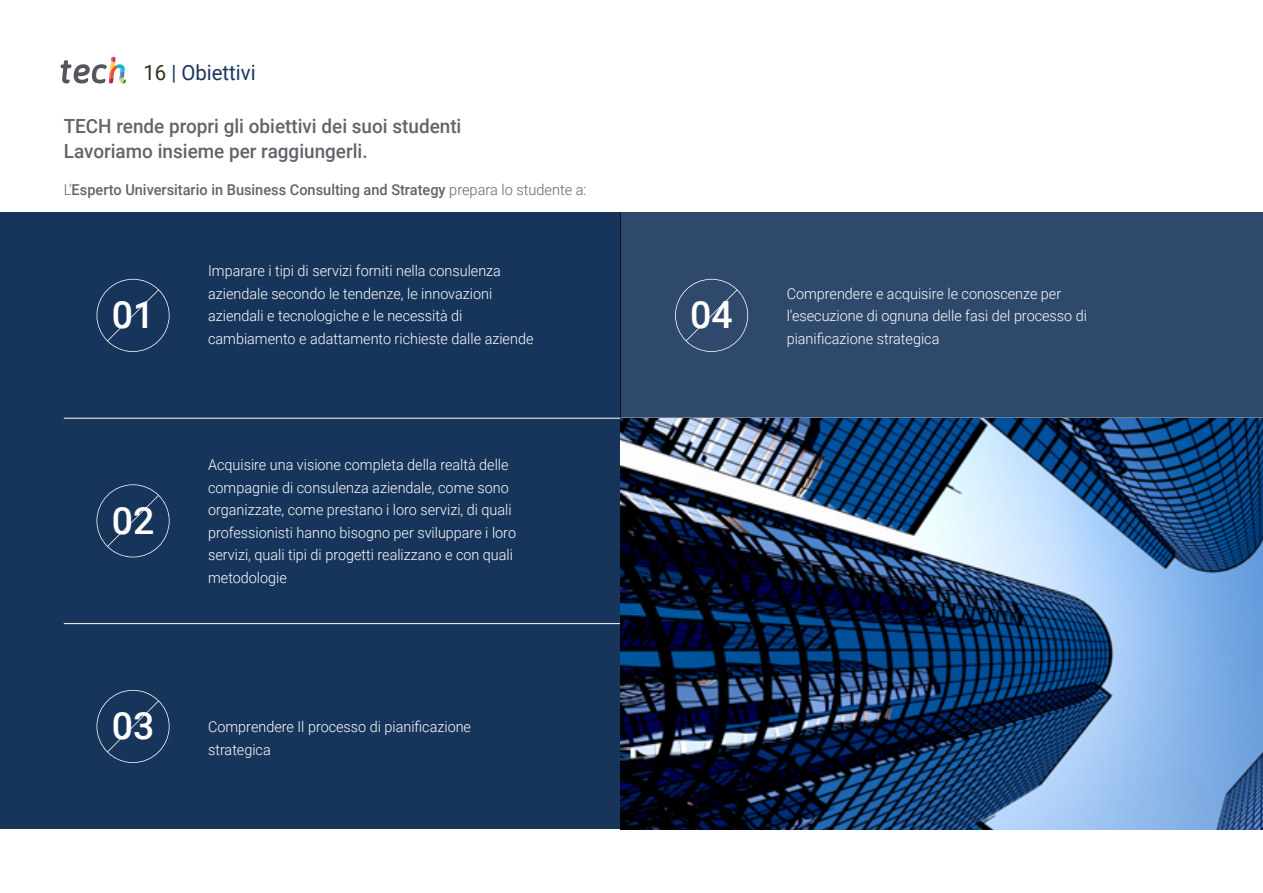
<style>
.page{position:relative;width:1263px;height:893px;background:#fff}
.page>*{position:absolute;margin:0;border:0;box-sizing:border-box;transform-origin:0 0}
.t1{font:500 37.5px "Roboto";color:#fff}
.t2{font:21px "Roboto";color:#1a355c}
.t3{font:500 19.5px/25.5px "Roboto";color:#61646a}
.t4{font:300 15px/22.5px "Roboto";color:#fff;scale:.96 1}
.t5{font:500 15px "Roboto";color:#61646a}
.s1{color:#312e20}
.s2{font-weight:300}
</style>
<div class="page">
<svg style="left:61px;top:57px;width:65px;height:27px"></svg>
<div style="left:0;top:213px;width:621px;height:616px;background:#17355b"></div>
<div style="left:621px;top:213px;width:642px;height:616px;background:#2e496b"></div>
<svg style="left:97px;top:279px;width:73px;height:73px"></svg>
<svg style="left:97px;top:690px;width:73px;height:73px"></svg>
<svg style="left:97px;top:484px;width:73px;height:73px"></svg>
<svg style="left:675px;top:279px;width:73px;height:73px"></svg>
<hr style="left:64px;top:418px;width:1199px;height:1px;background:#fff">
<hr style="left:64px;top:623px;width:1199px;height:1px;background:#fff">
<img style="left:621px;top:418px;width:642px;height:411px">
<h2 class="t2" style="left:144px;top:57px;width:114px"><span class="s1">16</span> | Obiettivi</h2>
<h3 class="t3" style="left:64px;top:112px;width:399px">TECH rende propri gli obiettivi dei suoi studenti<br>Lavoriamo insieme per raggiungerli.</h3>
<p class="t5" style="left:64px;top:179px;width:524px"><span class="s2">L’</span>Esperto Universitario in Business Consulting and Strategy <span class="s2">prepara lo studente a:</span></p>
<h1 class="t1" style="left:112px;top:288px;width:44px">01</h1>
<h1 class="t1" style="left:112px;top:494px;width:44px">02</h1>
<h1 class="t1" style="left:112px;top:699px;width:44px">03</h1>
<p class="t4" style="left:208px;top:259px;width:340px">Imparare i tipi di servizi forniti nella consulenza aziendale secondo le tendenze, le innovazioni aziendali e tecnologiche e le necessità di cambiamento e adattamento richieste dalle aziende</p>
<p class="t4" style="left:208px;top:453px;width:322px">Acquisire una visione completa della realtà delle compagnie di consulenza aziendale, come sono organizzate, come prestano i loro servizi, di quali professionisti hanno bisogno per sviluppare i loro servizi, quali tipi di progetti realizzano e con quali metodologie</p>
<p class="t4" style="left:208px;top:715px;width:275px">Comprendere Il processo di pianificazione strategica</p>
<h1 class="t1" style="left:690px;top:288px;width:44px">04</h1>
<p class="t4" style="left:787px;top:281px;width:314px">Comprendere e acquisire le conoscenze per l’esecuzione di ognuna delle fasi del processo di pianificazione strategica</p>
</div>
